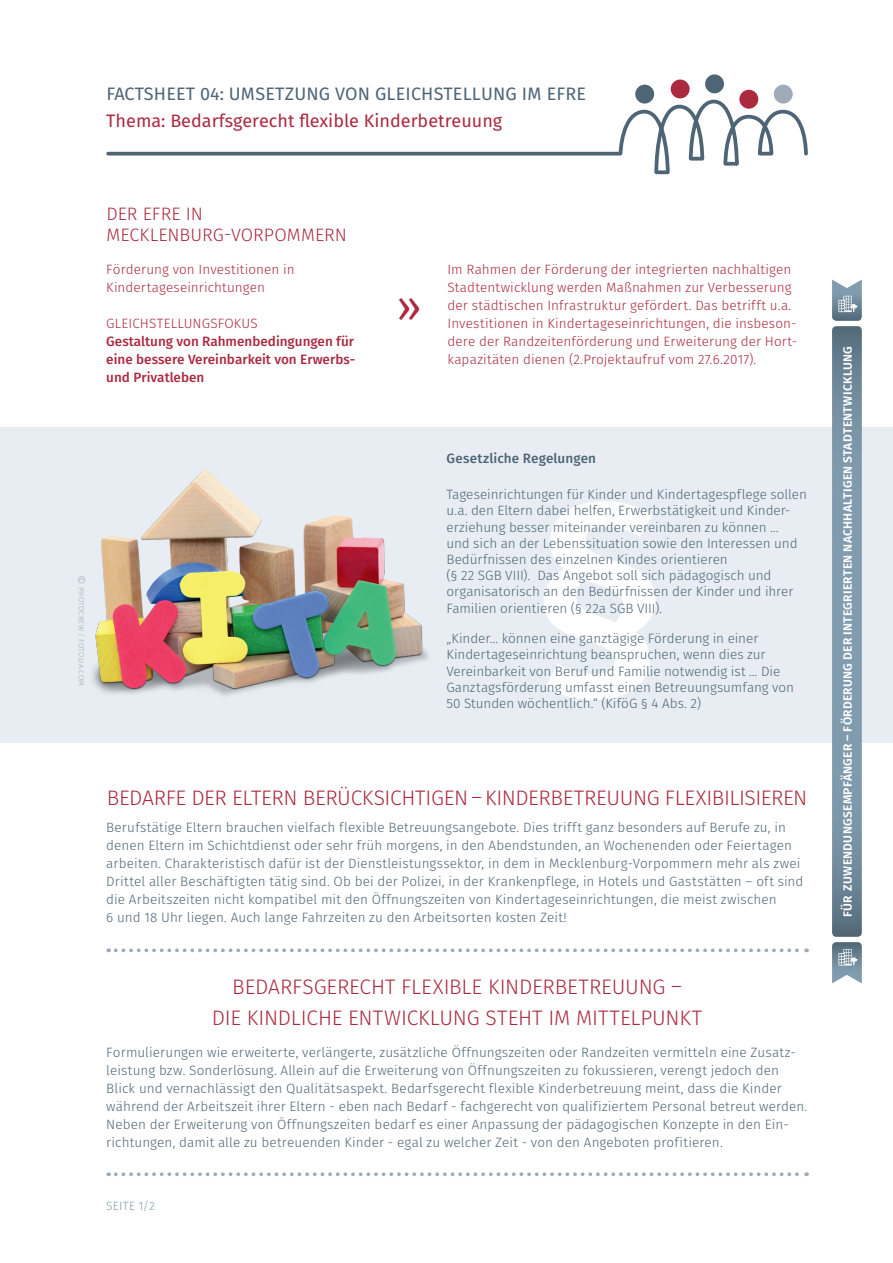
<style>
.page{position:relative;width:893px;height:1263px;background:#fff}
.page>*{position:absolute;margin:0;border:0;box-sizing:border-box;transform-origin:0 0}
.t1{font:600 259.5px "Fira Sans";color:#fff}
.t2{font:45px "Fira Sans";color:#ab2a3f}
.t3{font:300 21px "Fira Sans";letter-spacing:-.01em;color:#ab2a3f}
.t4{font:18px "Fira Sans";letter-spacing:.01em;color:#4e6576}
.t5{font:18px "Fira Sans";color:#ab2a3f}
.t6{font:300 18px/21px "Fira Sans";color:#ab2a3f}
.t7{font:300 13.5px/16.2px "Fira Sans";letter-spacing:.005em;color:#4e6576}
.t8{font:300 13.5px/18px "Fira Sans";letter-spacing:.005em;color:#ab2a3f}
.t9{font:500 13.5px/18px "Fira Sans";color:#ab2a3f;text-align:justify}
.t10{font:500 13.5px "Fira Sans";letter-spacing:.01em;color:#4e6576}
.t11{font:600 12px "Fira Sans";letter-spacing:.025em;color:#fff}
.t12{font:300 12px "Fira Sans";color:#819caf}
.t13{font:300 7.5px "Fira Sans";letter-spacing:.035em;color:#9facb7}
.s1{font-size:12px}
</style>
<div class="page">
<div style="left:0;top:427px;width:893px;height:315px;background:#e7edf3"></div>
<img style="left:92px;top:469px;width:337px;height:227px">
<svg style="left:106px;top:98px;width:702px;height:77px"></svg>
<div style="left:635px;top:85px;width:19px;height:19px;background:#4e6576;border-radius:50%"></div>
<div style="left:671px;top:80px;width:19px;height:18px;background:#ab2a3f;border-radius:50%"></div>
<div style="left:705px;top:74px;width:19px;height:19px;background:#4e6576;border-radius:50%"></div>
<div style="left:739px;top:90px;width:19px;height:19px;background:#ab2a3f;border-radius:50%"></div>
<div style="left:774px;top:85px;width:19px;height:19px;background:#9facb7;border-radius:50%"></div>
<svg style="left:832px;top:280px;width:30px;height:703px;background:#7d96a7"></svg>
<svg style="left:116px;top:948px;width:691px;height:4px"></svg>
<svg style="left:116px;top:1172px;width:691px;height:4px"></svg>
<h3 class="t4" style="left:106px;top:80px;width:316px">Factsheet 04: UMSETZUNG VON GLEICHSTE</h3>
<h3 class="t4" style="left:463px;top:80px;width:122px">LLUNG IM EFRE</h3>
<h3 class="t5" style="left:106px;top:107px;width:397px">Thema: Bedarfsgerecht flexible Kinderbetreuung</h3>
<h3 class="t6" style="left:106px;top:203px;width:94px">Der EFRE in -M ecklenbu</h3>
<h3 class="t6" style="left:202px;top:224px;width:142px">rg-Vorpommern</h3>
<p class="t8" style="left:106px;top:260px;width:190px">Förderung von I nvestitionen in<br>Kindertageseinrichtungen</p>
<p class="t8" style="left:106px;top:314px;width:16px">GLEICH</p>
<p class="t8" style="left:149px;top:314px;width:16px">STELL</p>
<p class="t8" style="left:184px;top:314px;width:75px">UNGSFOKUS</p>
<p class="t9" style="left:106px;top:332px;width:251px">Gestaltung von Rahmenbedingungen für eine bessere Vereinbarkeit von Erwerbs&shy;und Privatleben</p>
<p class="t13" style="left:87px;top:575px;width:113px;rotate:90deg"><span class="s1">©</span> photocrew / Fotolia.com</p>
<h2 class="t2" style="left:396px;top:275px;width:27px">»</h2>
<p class="t8" style="left:448px;top:260px;width:351px">I m Rahmen der Förderung der integrierten nachhaltigen Stadtentwicklung werden Maßnahmen zur Verbesserung der städtischen I nfrastruktur gefördert. Das betrifft u.a.<br>I nvestitionen in Kindertageseinrichtungen, die insbeson&shy;dere der Randzeitenförderung und Erweiterung der Hort&shy;kapazitäten dienen (2.Projektaufruf vom 27.6.2017).</p>
<p class="t10" style="left:446px;top:447px;width:151px">Gesetzliche Regelungen</p>
<p class="t7" style="left:446px;top:486px;width:362px">Tageseinrichtungen für Kinder und Kindertagespflege sollen u.a. den Eltern dabei helfen, Erwerbstätigkeit und Kinder&shy;erziehung besser miteinander vereinbaren zu können …<br>und sich an der Lebenssituation sowie den I nteressen und Bedürfnissen des einzelnen Kindes orientieren<br>(§ 22 SGB VIII). Das Angebot soll sich pädagogisch und organisatorisch an den Bedürfnissen der Kinder und ihrer Familien orientieren (§ 22a SGB VIII).</p>
<p class="t7" style="left:446px;top:630px;width:349px">„Kinder… können eine ganztägige Förderung in einer Kindertageseinrichtung beanspruchen, wenn dies zur Vereinbarkeit von Beruf und Familie notwendig ist … Die Ganztagsförderung umfasst einen Betreuungsumfang von 50 Stunden wöchentlich.“ (KiföG § 4 Abs. 2)</p>
<h1 class="t1" style="left:529px;top:375px;width:143px">§</h1>
<h3 class="t3" style="left:107px;top:783px;width:137px">BEDARFE DER ELTER</h3>
<h3 class="t3" style="left:284px;top:783px;width:111px">N BERÜCKSICHTI</h3>
<h3 class="t3" style="left:431px;top:783px;width:143px">GEN – KI NDERBETRE</h3>
<h3 class="t3" style="left:606px;top:783px;width:159px">UUNG FLEXI BILISIERE</h3>
<h3 class="t3" style="left:793px;top:783px;width:16px">N</h3>
<p class="t7" style="left:106px;top:818px;width:699px;line-height:18px">Berufstätige Eltern brauchen vielfach flexible Betreuungsangebote. Dies trifft ganz besonders auf Berufe zu, in denen Eltern im Schichtdienst oder sehr früh morgens, in den Abendstunden, an Wochenenden oder Feiertagen arbeiten. Charakteristisch dafür ist der Dienstleistungssektor, in dem in Mecklenburg-Vorpommern mehr als zwei Drittel aller Beschäftigten tätig sind. Ob bei der Polizei, in der Krankenpflege, in H otels und Gaststätten – oft sind die Arbeitszeiten nicht kompatibel mit den Öffnungszeiten von Kindertageseinrichtungen, die meist zwischen<br>6 und 18 Uhr liegen. Auch lange Fahrzeiten zu den Arbeitsorten kosten Zeit!</p>
<h3 class="t3" style="left:232px;top:972px;width:394px">bedarfsg erecht flexible Kind erbetreuung</h3>
<h3 class="t3" style="left:671px;top:972px;width:12px">–</h3>
<h3 class="t3" style="left:212px;top:1002px;width:241px">d ie kind liche Entwicklung</h3>
<h3 class="t3" style="left:486px;top:1002px;width:180px">steht im Mittelpunk</h3>
<h3 class="t3" style="left:692px;top:1002px;width:12px">t</h3>
<p class="t7" style="left:106px;top:1043px;width:702px;line-height:18px">Formulierungen wie erweiterte, verlängerte, zusätzliche Öffnungszeiten oder Randzeiten vermitteln eine Zusatz&shy;leistung bzw. Sonderlösung. Allein auf die Erweiterung von Öffnungszeiten zu fokussieren, verengt jedoch den Blick und vernachlässigt den Qualitätsaspekt. Bedarfsgerecht flexible Kinderbetreuung meint, dass die Kinder während der Arbeitszeit ihrer Eltern - eben nach Bedarf - fachgerecht von qualifiziertem Personal betreut werden.<br>Neben der Erweiterung von Öffnungszeiten bedarf es einer Anpassung der pädagogischen Konzepte in den Ein&shy;richtungen, damit alle zu betreuenden Kinder - egal zu welcher Zeit - von den Angeboten profitieren.</p>
<p class="t12" style="left:106px;top:1197px;width:13px">SEITE</p>
<p class="t12" style="left:138px;top:1197px;width:18px">1/2</p>
<p class="t11" style="left:838px;top:917px;width:571px;rotate:-90deg">FÜR ZUWENDUNGSEMPFÄNGER – Förderung der integrierten nachhaltigen Stadtentwicklung</p>
</div>
